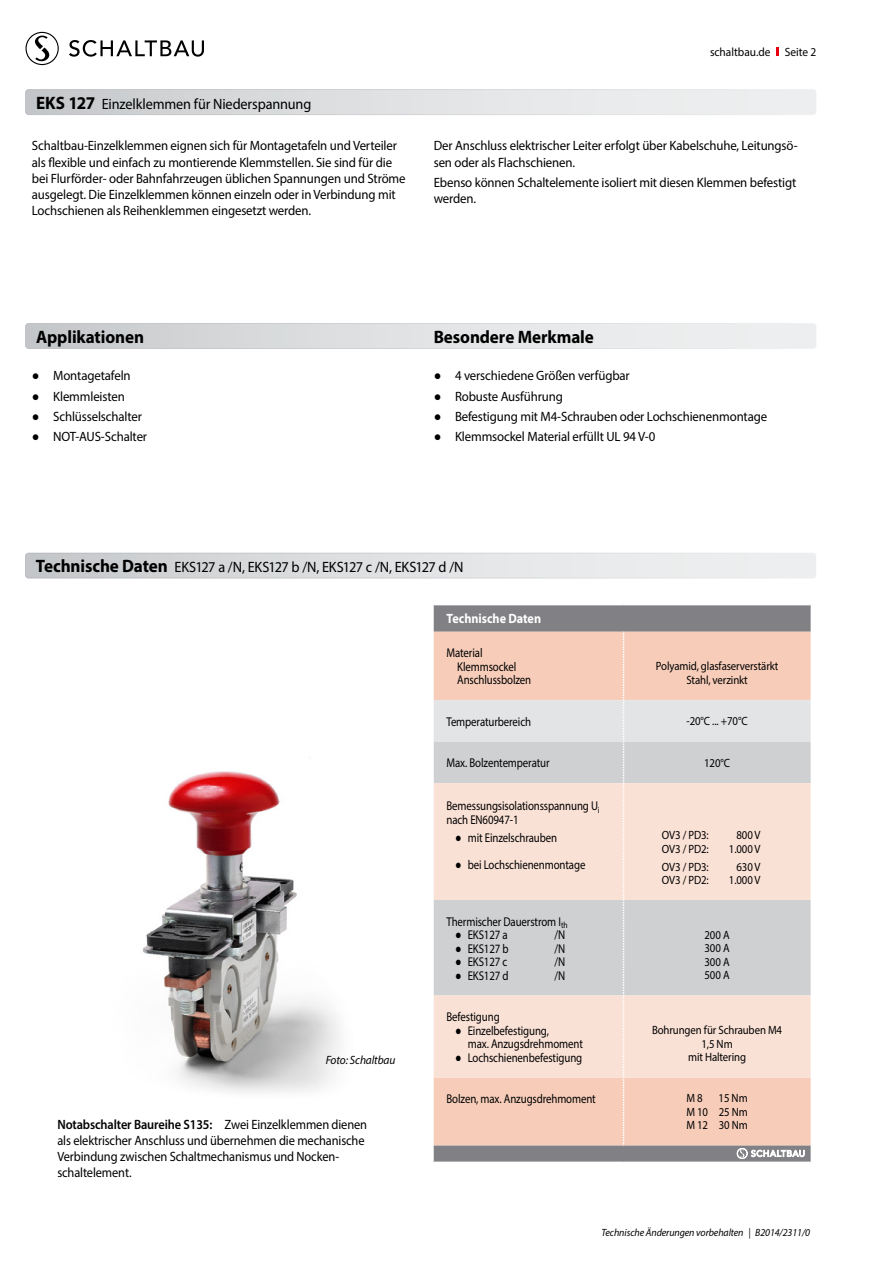
<style>
.page{position:relative;width:893px;height:1263px;background:#fff}
.page>*{position:absolute;margin:0;border:0;box-sizing:border-box;transform-origin:0 0}
.t1{font:700 18px "Myriad Pro";letter-spacing:-.005em;color:#000;scale:.95 1}
.t2{font:15px "Myriad Pro";letter-spacing:-.04em;color:#000;scale:.95 1}
.t3{font:15px "Myriad Pro";letter-spacing:-.01em;color:#000;scale:.95 1}
.t4{font:13.5px/16.2px "Myriad Pro";letter-spacing:-.01em;color:#000;scale:.95 1}
.t5{font:13.5px/16.2px "Myriad Pro";letter-spacing:-.01em;color:#000;scale:.92 1}
.t6{font:700 13.5px "Myriad Pro";color:#fff;scale:.9 1}
.t7{font:12.75px/13.5px "Myriad Pro";letter-spacing:-.01em;color:#000;scale:.85 1}
.t8{font:12px/13.5px "Myriad Pro";letter-spacing:-.01em;color:#000;text-align:center;scale:.9 1}
.t9{font:12px "Myriad Pro";letter-spacing:-.01em;color:#000;scale:.95 1}
.t10{font:italic 12px "Myriad Pro";letter-spacing:-.01em;color:#000;scale:.95 1}
.t11{font:italic 10.5px "Myriad Pro";letter-spacing:-.01em;color:#000;scale:.95 1}
.s1{font-weight:700;font-size:18px}
.s2{font-family:"Arial"}
.s3{font-weight:600}
</style>
<div class="page">
<svg style="left:26px;top:32px;width:33px;height:33px"></svg>
<svg style="left:69px;top:40px;width:135px;height:17px"></svg>
<img style="left:142px;top:771px;width:198px;height:322px">
<svg style="left:776px;top:48px;width:3px;height:8px"></svg>
<svg style="left:434px;top:605px;width:377px;height:556px;background:#848386"></svg>
<svg style="left:434px;top:632px;width:377px;height:527px;background:#e9d5cd"></svg>
<svg style="left:27px;top:555px;width:787px;height:21px;background:#dee0e1"></svg>
<div style="left:25px;top:553px;width:791px;height:25px;border:1px solid #fff;border-radius:3px"></div>
<svg style="left:27px;top:91px;width:787px;height:22px;background:#dee0e1"></svg>
<div style="left:25px;top:89px;width:791px;height:26px;border:1px solid #fff;border-radius:3px"></div>
<svg style="left:27px;top:325px;width:787px;height:22px;background:#dee0e1"></svg>
<div style="left:25px;top:323px;width:791px;height:26px;border:1px solid #fff;border-radius:3px"></div>
<p class="t3" style="left:36px;top:95px;width:291px"><span class="s1">EKS 127</span> Einzelklemmen für Niederspannung</p>
<p class="t4" style="left:32px;top:138px;width:395px">Schaltbau-Einzelklemmen eignen sich für Montagetafeln und Verteiler als flexible und einfach zu montierende Klemmstellen. Sie sind für die bei Flurförder- oder Bahnfahrzeugen üblichen Spannungen und Ströme ausgelegt. Die Einzelklemmen können einzeln oder in Verbindung mit Lochschienen als Reihenklemmen eingesetzt werden.</p>
<p class="t9" style="left:710px;top:45px;width:114px">schaltbau.de Seite 2</p>
<p class="t4" style="left:434px;top:138px;width:385px">Der Anschluss elektrischer Leiter erfolgt über Kabelschuhe, Leitungsö&shy;sen oder als Flachschienen.</p>
<p class="t4" style="left:434px;top:174px;width:383px">Ebenso können Schaltelemente isoliert mit diesen Klemmen befestigt werden.</p>
<h1 class="t1" style="left:36px;top:325px;width:115px">Applikationen</h1>
<h1 class="t1" style="left:434px;top:325px;width:170px">Besondere Merkmale</h1>
<p class="t4" style="left:32px;top:367px;width:106px"><span class="s2">●</span> Montagetafeln</p>
<p class="t4" style="left:32px;top:388px;width:99px"><span class="s2">●</span> Klemmleisten</p>
<p class="t4" style="left:32px;top:408px;width:117px"><span class="s2">●</span> Schlüsselschalter</p>
<p class="t4" style="left:32px;top:429px;width:123px"><span class="s2">●</span> NOT-AUS-Schalter</p>
<p class="t4" style="left:434px;top:367px;width:208px"><span class="s2">●</span> 4 verschiedene Größen verfügbar</p>
<p class="t4" style="left:434px;top:388px;width:137px"><span class="s2">●</span> Robuste Ausführung</p>
<p class="t4" style="left:434px;top:408px;width:353px"><span class="s2">●</span> Befestigung mit M4-Schrauben oder Lochschienenmontage</p>
<p class="t4" style="left:434px;top:429px;width:235px"><span class="s2">●</span> Klemmsockel Material erfüllt UL 94 V-0</p>
<p class="t2" style="left:36px;top:558px;width:452px"><span class="s1">Technische Daten</span> EKS127 a /N, EKS127 b /N, EKS127 c /N, EKS127 d /N</p>
<p class="t6" style="left:446px;top:610px;width:107px">Technische Daten</p>
<p class="t7" style="left:457px;top:646px;width:89px;text-indent:-11px">Material<br>Klemmsockel<br>Anschlussbolzen</p>
<p class="t8" style="left:656px;top:659px;width:138px">Polyamid, glasfaserverstärkt<br>Stahl, verzinkt</p>
<p class="t7" style="left:446px;top:714px;width:101px">Temperaturbereich</p>
<p class="t8" style="left:686px;top:714px;width:69px">-20°C ... +70°C</p>
<p class="t7" style="left:446px;top:756px;width:123px">Max. Bolzentemperatur</p>
<p class="t8" style="left:704px;top:756px;width:30px">120°C</p>
<p class="t7" style="left:446px;top:799px;width:182px">Bemessungsisolationsspannung U<sub>i </sub>nach EN60947-1</p>
<p class="t7" style="left:455px;top:830px;width:122px"><span class="s2">●</span> mit Einzelschrauben</p>
<p class="t7" style="left:455px;top:857px;width:155px"><span class="s2">●</span> bei Lochschienenmontage</p>
<p class="t8" style="left:662px;top:828px;width:54px">OV3 / PD3:</p>
<p class="t8" style="left:736px;top:828px;width:28px">800 V</p>
<p class="t8" style="left:662px;top:842px;width:54px">OV3 / PD2:</p>
<p class="t8" style="left:729px;top:842px;width:37px">1.000 V</p>
<p class="t8" style="left:662px;top:860px;width:54px">OV3 / PD3:</p>
<p class="t8" style="left:736px;top:860px;width:28px">630 V</p>
<p class="t8" style="left:662px;top:873px;width:54px">OV3 / PD2:</p>
<p class="t8" style="left:729px;top:873px;width:37px">1.000 V</p>
<p class="t10" style="left:326px;top:1052px;width:75px">Foto: Schaltbau</p>
<p class="t5" style="left:57px;top:1116px;width:338px"><span class="s3">Notabschalter Baureihe S135:</span> Zwei Einzelklemmen dienen als elektrischer Anschluss und übernehmen die mechanische Verbindung zwischen Schaltmechanismus und Nocken&shy;schaltelement.</p>
<p class="t7" style="left:446px;top:914px;width:144px">Thermischer Dauerstrom I<sub>th</sub></p>
<p class="t7" style="left:455px;top:928px;width:64px"><span class="s2">●</span> EKS127 a</p>
<p class="t7" style="left:554px;top:928px;width:14px">/N</p>
<p class="t7" style="left:455px;top:941px;width:65px"><span class="s2">●</span> EKS127 b</p>
<p class="t7" style="left:554px;top:941px;width:14px">/N</p>
<p class="t7" style="left:455px;top:955px;width:63px"><span class="s2">●</span> EKS127 c</p>
<p class="t7" style="left:554px;top:955px;width:14px">/N</p>
<p class="t7" style="left:455px;top:968px;width:65px"><span class="s2">●</span> EKS127 d</p>
<p class="t7" style="left:554px;top:968px;width:14px">/N</p>
<p class="t7" style="left:446px;top:1010px;width:64px">Befestigung</p>
<p class="t7" style="left:468px;top:1023px;width:137px;text-indent:-13px"><span class="s2">●</span> Einzelbefestigung,<br>max. Anzugsdrehmoment</p>
<p class="t7" style="left:455px;top:1050px;width:151px"><span class="s2">●</span> Lochschienenbefestigung</p>
<p class="t8" style="left:704px;top:928px;width:29px;text-align:justify">200 A 300 A 300 A 500 A</p>
<p class="t8" style="left:652px;top:1023px;width:146px">Bohrungen für Schrauben M4<br>1,5 Nm<br>mit Haltering</p>
<p class="t7" style="left:446px;top:1092px;width:177px">Bolzen, max. Anzugsdrehmoment</p>
<p class="t8" style="left:686px;top:1091px;width:20px">M 8</p>
<p class="t8" style="left:686px;top:1091px;width:70px;text-align:justify;text-indent:32px">15 Nm M 10 25 Nm M 12 30 Nm</p>
<p class="t11" style="left:601px;top:1226px;width:221px">Technische Änderungen vorbehalten | B2014/2311/0</p>
</div>
